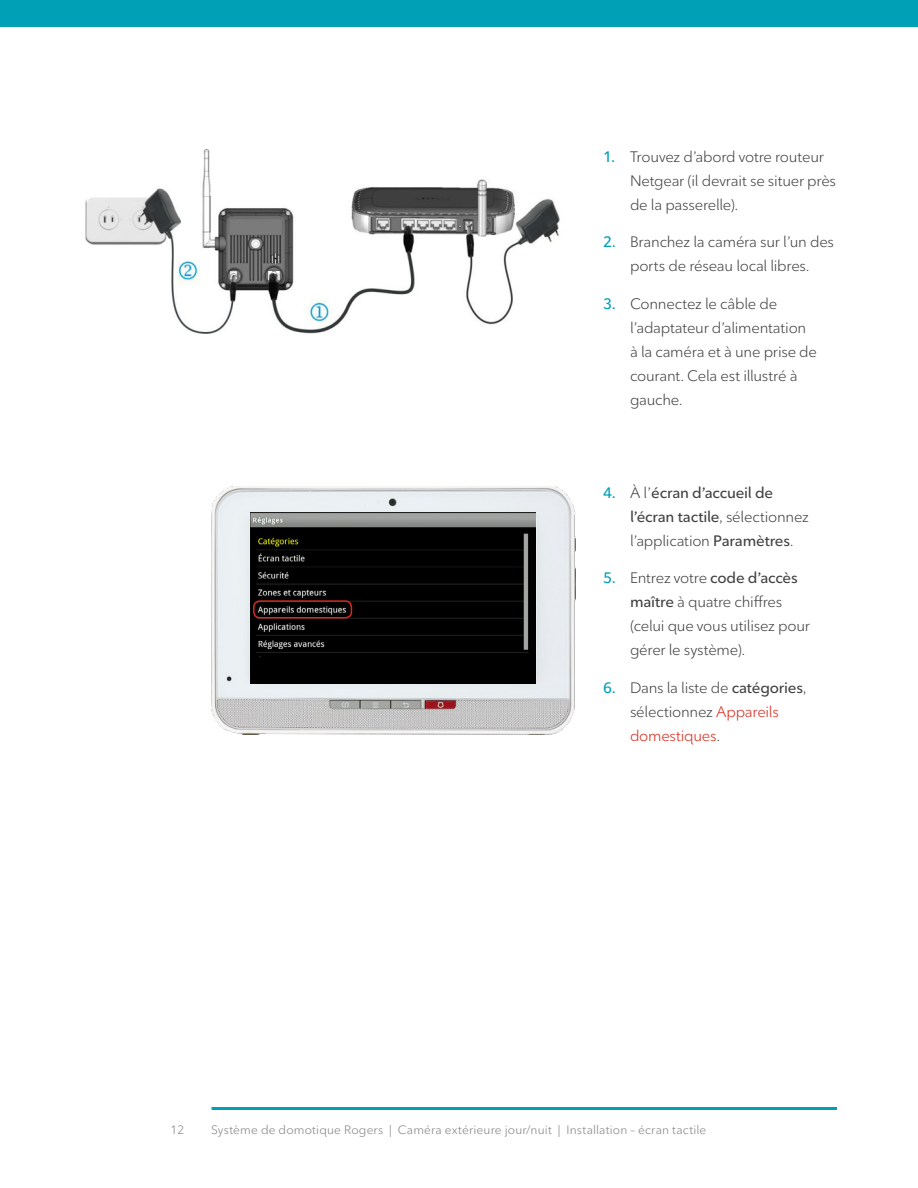
<style>
.page{position:relative;width:918px;height:1188px;background:#fff}
.page>*{position:absolute;margin:0;border:0;box-sizing:border-box;transform-origin:0 0}
.t1{font:15px/24px "Ted Next";letter-spacing:-.015em;color:#424142}
.t2{font:600 15px/24px "Ted Next";letter-spacing:-.015em;color:#424142}
.t3{font:12px "Ted Next";letter-spacing:.015em;color:#808284}
.s1{font-weight:600;color:#00a0b7}
.s2{color:#00a0b7}
.s3{font-weight:400}
.s4{font-weight:600}
.s5{color:#da291c}
</style>
<div class="page">
<div style="left:0;top:0;width:918px;height:27px;background:#00a0b7"></div>
<hr style="left:212px;top:1107px;width:625px;height:3px;background:#00a0b7">
<img style="left:85px;top:150px;width:475px;height:183px">
<img style="left:212px;top:486px;width:364px;height:249px">
<img style="left:251px;top:512px;width:285px;height:172px">
<div style="left:253px;top:600px;width:99px;height:19px;border:2px solid #da291c;border-radius:6px"></div>
<p class="t1" style="left:630px;top:144px;width:208px;text-indent:-27px"><span class="s1">1.</span> Trouvez d’abord votre routeur<br>Netgear (il devrait se situer près de la passerelle).</p>
<p class="t1" style="left:603px;top:230px;width:233px;text-align:center"><span class="s1">2.</span> Branchez la caméra sur l’un des ports de réseau local libres.</p>
<p class="t1" style="left:630px;top:291px;width:189px;text-indent:-27px"><span class="s1">3.</span> Connectez le câble de l’adaptateur d’alimentation à la caméra et à une prise de courant. Cela est illustré à gauche.</p>
<p class="t2" style="left:630px;top:480px;width:181px;text-indent:-27px"><span class="s2">4.</span> <span class="s3">À l’</span>écran d’accueil de l’écran tactile<span class="s3">, sélectionnez l’application</span> Paramètres<span class="s3">.</span></p>
<p class="t1" style="left:630px;top:566px;width:182px;text-indent:-27px"><span class="s1">5.</span> Entrez votre <span class="s4">code d’accès maître</span> à quatre chiffres (celui que vous utilisez pour gérer le système).</p>
<p class="t1" style="left:630px;top:675px;width:178px;text-indent:-27px"><span class="s1">6.</span> Dans la liste de <span class="s4">catégories</span>, sélectionnez <span class="s5">Appareils domestiques</span>.</p>
<p class="t3" style="left:171px;top:1123px;width:15px">12</p>
<p class="t3" style="left:211px;top:1123px;width:497px">Système de domotique Rogers | Caméra extérieure jour/nuit | Installation – écran tactile</p>
</div>
